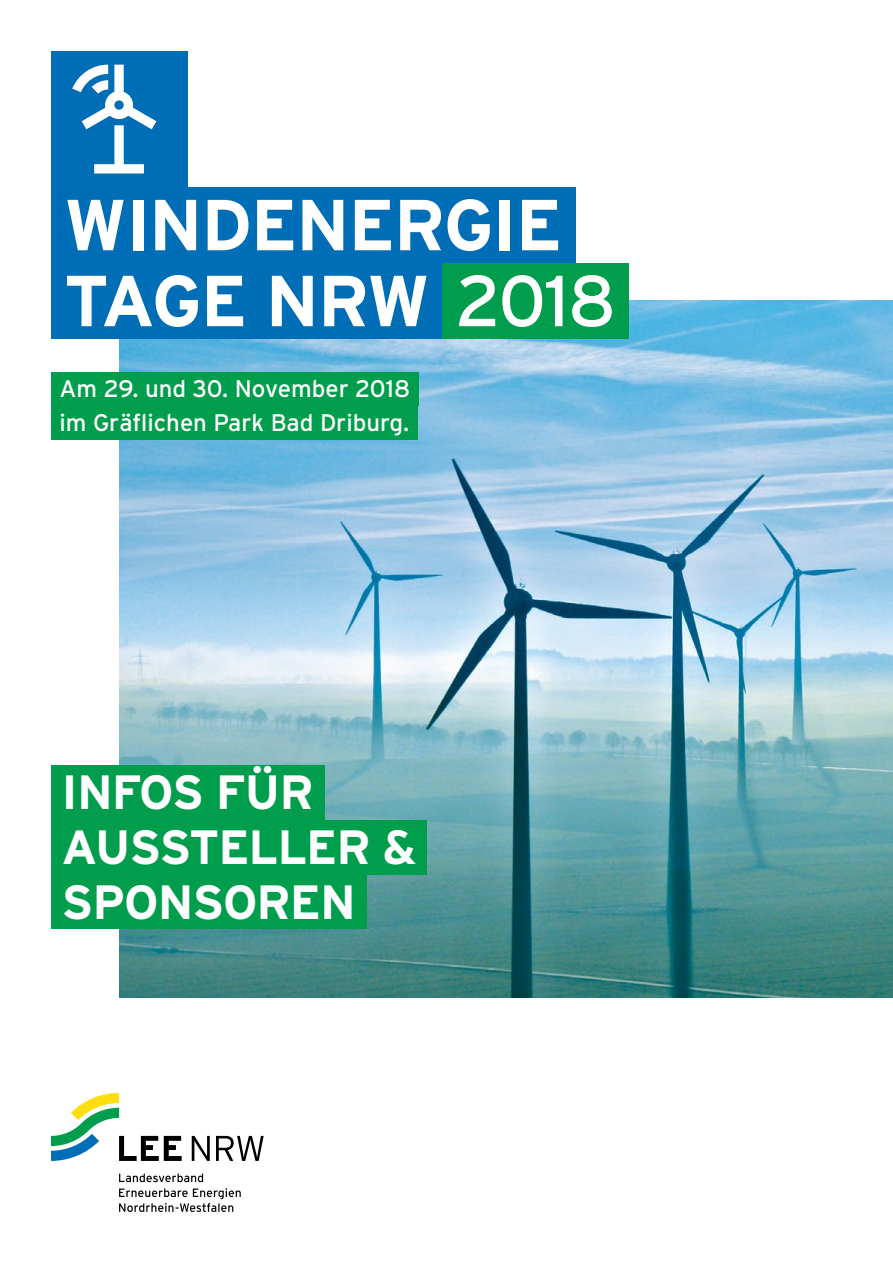
<style>
.page{position:relative;width:893px;height:1263px;background:#fff}
.page>*{position:absolute;margin:0;border:0;box-sizing:border-box;transform-origin:0 0}
.t1{font:700 72px/75.9px "Interstate";letter-spacing:-.02em;color:#fff}
.t2{font:700 48px/54.9px "Interstate";letter-spacing:-.02em;color:#fff}
.t3{font:24px/33.8px "Interstate";color:#fff}
.s1{font-weight:400}
</style>
<div class="page">
<img style="left:119px;top:301px;width:774px;height:696px">
<div style="left:51px;top:372px;width:368px;height:34px;background:#009e4c"></div>
<div style="left:51px;top:406px;width:367px;height:34px;background:#009e4c"></div>
<div style="left:51px;top:820px;width:376px;height:54px;background:#009e4c"></div>
<div style="left:51px;top:874px;width:316px;height:55px;background:#009e4c"></div>
<div style="left:51px;top:765px;width:273px;height:55px;background:#009e4c"></div>
<svg style="left:51px;top:1093px;width:213px;height:68px"></svg>
<svg style="left:119px;top:1173px;width:122px;height:39px"></svg>
<div style="left:51px;top:187px;width:524px;height:76px;background:#006eb7"></div>
<div style="left:51px;top:263px;width:392px;height:76px;background:#006eb7"></div>
<div style="left:51px;top:51px;width:136px;height:136px;background:#006eb7"></div>
<svg style="left:72px;top:65px;width:84px;height:108px"></svg>
<div style="left:443px;top:263px;width:186px;height:76px;background:#009e4c"></div>
<h1 class="t1" style="left:64px;top:186px;width:554px">WINDENERGIE<br>TAGE NRW <span class="s1">2018</span></h1>
<p class="t3" style="left:60px;top:372px;width:352px">Am 29. und 30. November 2018 im Gräflichen Park Bad Driburg.</p>
<h2 class="t2" style="left:62px;top:764px;width:253px">INFOS FÜR</h2>
<h2 class="t2" style="left:62px;top:819px;width:356px">AUSSTELLER &amp;<br>SPONSOREN</h2>
</div>
